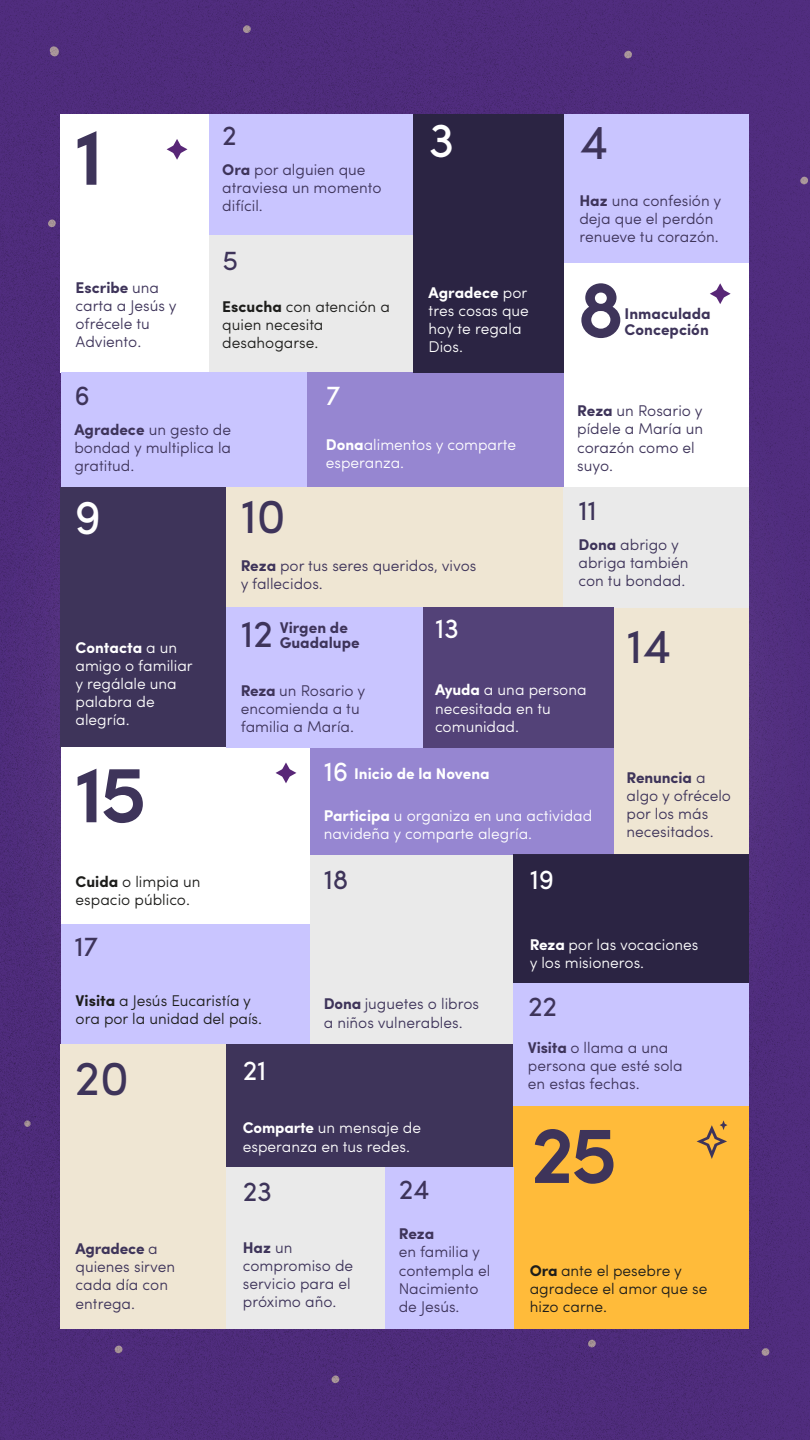
<style>
.page{position:relative;width:810px;height:1440px;background:#fff}
.page>*{position:absolute;margin:0;border:0;box-sizing:border-box;transform-origin:0 0}
.t1{font:600 81px "Sofia Pro";color:#3e345a}
.t2{font:48.9px "Sofia Pro";color:#3e345a}
.t3{font:48.9px "Sofia Pro";color:#fff}
.t4{font:38.1px "Sofia Pro";color:#3e345a}
.t5{font:27.9px "Sofia Pro";letter-spacing:-.01em;color:#3e345a}
.t6{font:27.9px "Sofia Pro";letter-spacing:-.01em;color:#fff}
.t7{font:300 15.52px/18.1px "Sofia Pro";color:#3e345a}
.t8{font:300 15.52px/18.1px "Sofia Pro";color:#fff}
.t9{font:300 15.52px/18.1px "Sofia Pro";color:#1d1d1b}
.t10{font:700 15.52px/15.8px "Sofia Pro";color:#3e345a}
.t11{font:700 15.52px "Sofia Pro";color:#fff}
.s1{font-weight:700}
</style>
<div class="page">
<img style="left:0;top:0;width:810px;height:1440px">
<div style="left:564px;top:114px;width:185px;height:149px;background:#c9c5ff"></div>
<div style="left:226px;top:487px;width:338px;height:121px;background:#efe6d3"></div>
<div style="left:61px;top:924px;width:249px;height:120px;background:#c9c5ff"></div>
<div style="left:61px;top:114px;width:148px;height:258px;background:#fff"></div>
<div style="left:209px;top:114px;width:204px;height:121px;background:#c9c5ff"></div>
<div style="left:564px;top:263px;width:185px;height:224px;background:#fff"></div>
<div style="left:309px;top:748px;width:305px;height:107px;background:#9686d1"></div>
<div style="left:564px;top:487px;width:185px;height:121px;background:#eaeaea"></div>
<div style="left:209px;top:235px;width:204px;height:137px;background:#eaeaea"></div>
<div style="left:61px;top:487px;width:165px;height:261px;background:#3e345a"></div>
<div style="left:614px;top:608px;width:135px;height:247px;background:#efe6d3"></div>
<div style="left:61px;top:372px;width:246px;height:115px;background:#c9c5ff"></div>
<div style="left:307px;top:372px;width:257px;height:115px;background:#9686d1"></div>
<div style="left:413px;top:114px;width:151px;height:258px;background:#2b2443"></div>
<div style="left:61px;top:748px;width:249px;height:176px;background:#fff"></div>
<div style="left:310px;top:855px;width:203px;height:189px;background:#eaeaea"></div>
<div style="left:226px;top:608px;width:197px;height:140px;background:#c9c5ff"></div>
<div style="left:224px;top:1044px;width:289px;height:123px;background:#3e345a"></div>
<div style="left:513px;top:855px;width:236px;height:129px;background:#2b2443"></div>
<div style="left:513px;top:983px;width:236px;height:124px;background:#c9c5ff"></div>
<div style="left:61px;top:1044px;width:165px;height:285px;background:#efe6d3"></div>
<div style="left:513px;top:1107px;width:236px;height:222px;background:#ffbb3a"></div>
<div style="left:423px;top:608px;width:191px;height:140px;background:#534278"></div>
<div style="left:226px;top:1167px;width:159px;height:162px;background:#eaeaea"></div>
<div style="left:385px;top:1167px;width:128px;height:162px;background:#c9c5ff"></div>
<svg style="left:697px;top:1120px;width:30px;height:39px"></svg>
<svg style="left:167px;top:139px;width:20px;height:21px"></svg>
<svg style="left:276px;top:763px;width:20px;height:20px"></svg>
<svg style="left:710px;top:283px;width:21px;height:21px"></svg>
<h1 class="t1" style="left:74px;top:95px;width:31px">1</h1>
<h3 class="t5" style="left:222px;top:115px;width:16px">2</h3>
<p class="t7" style="left:222px;top:159px;width:161px"><span class="s1">Ora</span> por alguien que atraviesa un momento difícil.</p>
<p class="t7" style="left:76px;top:277px;width:103px"><span class="s1">Escribe</span> una carta a Jesús y ofrécele tu<br>Adviento.</p>
<h3 class="t5" style="left:222px;top:239px;width:17px">5</h3>
<p class="t9" style="left:222px;top:296px;width:169px"><span class="s1">Escucha</span> con atención a quien necesita desahogarse.</p>
<h3 class="t5" style="left:74px;top:374px;width:17px">6</h3>
<h3 class="t6" style="left:326px;top:374px;width:16px">7</h3>
<h2 class="t3" style="left:429px;top:103px;width:28px">3</h2>
<p class="t8" style="left:429px;top:283px;width:102px"><span class="s1">Agradece</span> por tres cosas que hoy te regala<br>Dios.</p>
<p class="t7" style="left:74px;top:419px;width:158px;text-align:justify"><span class="s1">Agradece</span> un gesto de bondad y multiplica la gratitud.</p>
<h2 class="t3" style="left:74px;top:480px;width:29px">9</h2>
<h2 class="t2" style="left:241px;top:479px;width:47px">10</h2>
<p class="t8" style="left:326px;top:435px;width:192px"><span class="s1">Dona</span>alimentos y comparte esperanza.</p>
<p class="t7" style="left:241px;top:556px;width:237px"><span class="s1">Reza</span> por tus seres queridos, vivos y fallecidos.</p>
<h2 class="t2" style="left:579px;top:106px;width:30px">4</h2>
<p class="t7" style="left:579px;top:190px;width:143px"><span class="s1">Haz</span> una confesión y deja que el perdón renueve tu corazón.</p>
<h1 class="t1" style="left:577px;top:247px;width:49px">8</h1>
<p class="t10" style="left:625px;top:305px;width:88px">Inmaculada<br>Concepción</p>
<p class="t7" style="left:577px;top:401px;width:127px"><span class="s1">Reza</span> un Rosario y pídele a María un corazón como el suyo.</p>
<h3 class="t5" style="left:579px;top:490px;width:20px">11</h3>
<p class="t7" style="left:579px;top:535px;width:111px"><span class="s1">Dona</span> abrigo y abriga también con tu bondad.</p>
<p class="t8" style="left:76px;top:638px;width:119px"><span class="s1">Contacta</span> a un amigo o familiar y regálale una palabra de alegría.</p>
<h1 class="t1" style="left:74px;top:732px;width:74px">15</h1>
<p class="t9" style="left:76px;top:871px;width:126px"><span class="s1">Cuida</span> o limpia un espacio público.</p>
<h3 class="t5" style="left:74px;top:925px;width:25px">17</h3>
<h3 class="t4" style="left:241px;top:605px;width:34px">12</h3>
<p class="t10" style="left:280px;top:618px;width:81px">Virgen de<br>Guadalupe</p>
<h3 class="t6" style="left:435px;top:608px;width:25px">13</h3>
<p class="t7" style="left:241px;top:680px;width:126px"><span class="s1">Reza</span> un Rosario y encomienda a tu familia a María.</p>
<p class="t8" style="left:435px;top:680px;width:153px"><span class="s1">Ayuda</span> a una persona necesitada en tu comunidad.</p>
<h3 class="t6" style="left:324px;top:750px;width:26px">16</h3>
<p class="t11" style="left:354px;top:762px;width:137px">Inicio de la Novena</p>
<p class="t8" style="left:324px;top:805px;width:270px"><span class="s1">Participa</span> u organiza en una actividad navideña y comparte alegría.</p>
<h3 class="t5" style="left:324px;top:858px;width:26px">18</h3>
<h3 class="t6" style="left:530px;top:858px;width:26px">19</h3>
<h2 class="t2" style="left:627px;top:610px;width:46px">14</h2>
<p class="t7" style="left:627px;top:767px;width:106px"><span class="s1">Renuncia</span> a algo y ofrécelo por los más necesitados.</p>
<p class="t8" style="left:530px;top:934px;width:170px"><span class="s1">Reza</span> por las vocaciones y los misioneros.</p>
<p class="t9" style="left:76px;top:991px;width:188px"><span class="s1">Visita</span> a Jesús Eucaristía y ora por la unidad del país.</p>
<h2 class="t2" style="left:74px;top:1042px;width:56px">20</h2>
<h3 class="t6" style="left:243px;top:1049px;width:25px">21</h3>
<p class="t7" style="left:324px;top:994px;width:157px"><span class="s1">Dona</span> juguetes o libros a niños vulnerables.</p>
<p class="t8" style="left:243px;top:1118px;width:180px"><span class="s1">Comparte</span> un mensaje de esperanza en tus redes.</p>
<h3 class="t5" style="left:243px;top:1171px;width:31px">23</h3>
<p class="t7" style="left:76px;top:1239px;width:101px"><span class="s1">Agradece</span> a quienes sirven cada día con entrega.</p>
<p class="t7" style="left:243px;top:1237px;width:112px"><span class="s1">Haz</span> un compromiso de servicio para el próximo año.</p>
<h3 class="t5" style="left:399px;top:1169px;width:32px">24</h3>
<p class="t10" style="left:399px;top:1225px;width:37px">Reza</p>
<p class="t7" style="left:399px;top:1242px;width:93px">en familia y contempla el<br>Nacimiento de Jesús.</p>
<h3 class="t5" style="left:528px;top:986px;width:31px">22</h3>
<p class="t7" style="left:528px;top:1038px;width:156px"><span class="s1">Visita</span> o llama a una persona que esté sola en estas fechas.</p>
<h1 class="t1" style="left:531px;top:1093px;width:88px">25</h1>
<p class="t9" style="left:530px;top:1260px;width:179px"><span class="s1">Ora</span> ante el pesebre y agradece el amor que se hizo carne.</p>
</div>
